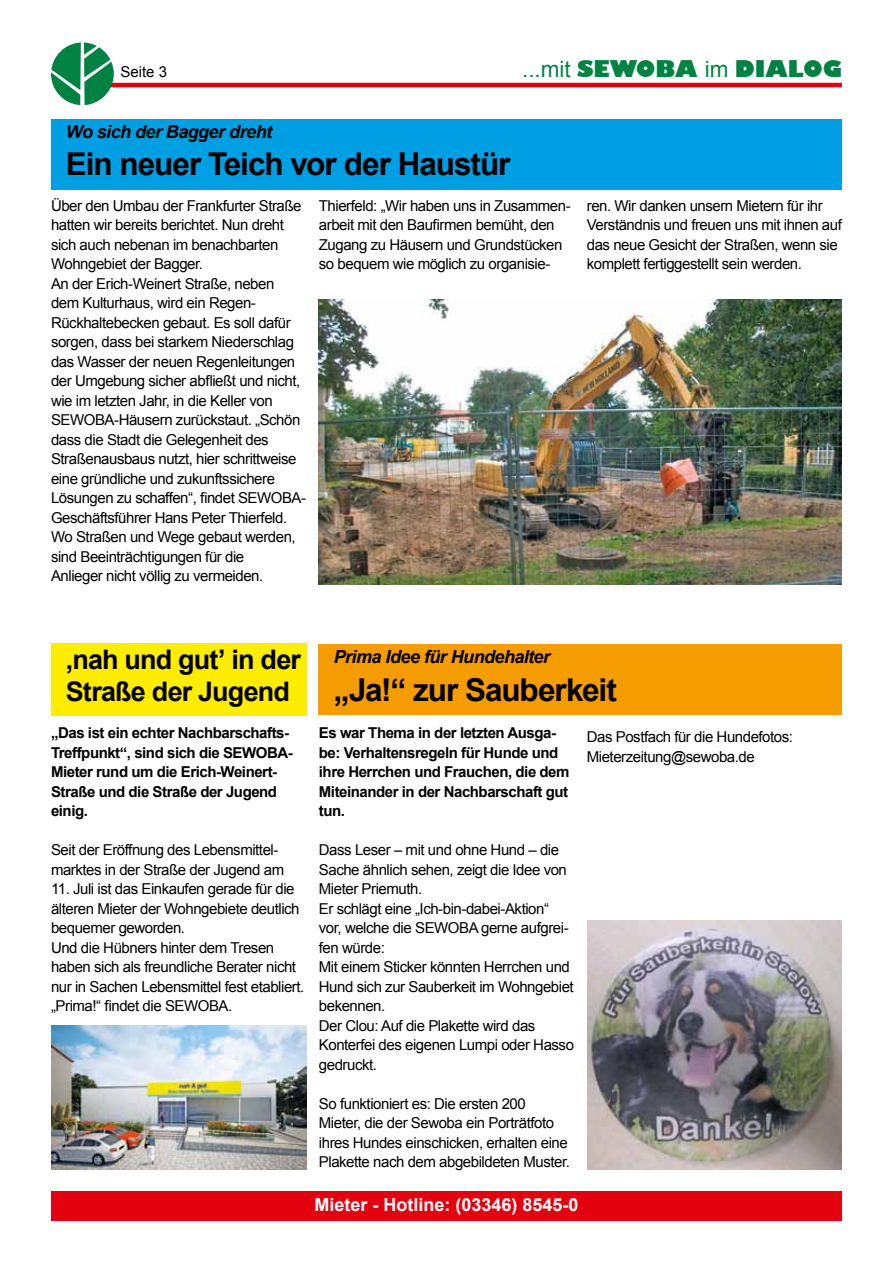
<style>
.page{position:relative;width:893px;height:1263px;background:#fff}
.page>*{position:absolute;margin:0;border:0;box-sizing:border-box;transform-origin:0 0}
.t1{font:700 31.5px "Arial";letter-spacing:-.035em;color:#000}
.t2{font:700 27px/32.4px "Arial";letter-spacing:-.03em;color:#000}
.t3{font:22.5px "Gilbert Ultra Bold Plain";color:#008243}
.t4{font:italic 700 18px "Arial";letter-spacing:-.03em;color:#000}
.t5{font:700 18px "Arial";color:#fff}
.t6{font:15px/19.5px "Arial";letter-spacing:-.03em;color:#000}
.t7{font:700 15px/19.5px "Arial";letter-spacing:-.03em;color:#000}
.s1{font-family:"Arial"}
</style>
<div class="page">
<hr style="left:98px;top:83px;width:744px;height:4px;background:#e3000f">
<svg style="left:51px;top:43px;width:63px;height:62px"></svg>
<div style="left:51px;top:1191px;width:791px;height:29px;background:#e3000f"></div>
<div style="left:51px;top:119px;width:791px;height:70px;background:#009ee3"></div>
<img style="left:319px;top:300px;width:523px;height:285px">
<div style="left:51px;top:644px;width:255px;height:72px;background:#ffed00"></div>
<img style="left:51px;top:1026px;width:255px;height:143px">
<div style="left:319px;top:645px;width:523px;height:70px;background:#f59c00"></div>
<img style="left:588px;top:921px;width:254px;height:248px">
<p class="t6" style="left:120px;top:62px;width:48px">Seite 3</p>
<h3 class="t3" style="left:522px;top:55px;width:321px"><span class="s1">...mit</span> SEWOBA <span class="s1">im</span> DIALOG</h3>
<p class="t4" style="left:66px;top:120px;width:208px">Wo sich der Bagger dreht</p>
<h1 class="t1" style="left:66px;top:144px;width:446px">Ein neuer Teich vor der Haustür</h1>
<p class="t6" style="left:51px;top:196px;width:257px">Über den Umbau der Frankfurter Straße hatten wir bereits berichtet. Nun dreht sich auch nebenan im benachbarten Wohngebiet der Bagger.<br>An der Erich-Weinert Straße, neben dem Kulturhaus, wird ein Regen-Rückhaltebecken gebaut. Es soll dafür sorgen, dass bei starkem Niederschlag das Wasser der neuen Regenleitungen der Umgebung sicher abfließt und nicht, wie im letzten Jahr, in die Keller von SEWOBA-Häusern zurückstaut. „Schön dass die Stadt die Gelegenheit des Straßenausbaus nutzt, hier schrittweise eine gründliche und zukunftssichere Lösungen zu schaffen“, findet SEWOBA-Geschäftsführer Hans Peter Thierfeld.<br>Wo Straßen und Wege gebaut werden, sind Beeinträchtigungen für die<br>Anlieger nicht völlig zu vermeiden.</p>
<p class="t6" style="left:319px;top:196px;width:253px">Thierfeld: „Wir haben uns in Zusammen&shy;arbeit mit den Baufirmen bemüht, den Zugang zu Häusern und Grundstücken so bequem wie möglich zu organisie-</p>
<p class="t6" style="left:587px;top:196px;width:257px">ren. Wir danken unsern Mietern für ihr Verständnis und freuen uns mit ihnen auf das neue Gesicht der Straßen, wenn sie komplett fertiggestellt sein werden.</p>
<h2 class="t2" style="left:66px;top:644px;width:237px">‚nah und gut’ in der<br>Straße der Jugend</h2>
<p class="t7" style="left:51px;top:724px;width:243px">„Das ist ein echter Nachbarschafts-<br>Treffpunkt“, sind sich die SEWOBA-<br>Mieter rund um die Erich-Weinert-<br>Straße und die Straße der Jugend einig.</p>
<p class="t6" style="left:51px;top:840px;width:235px">Seit der Eröffnung des Lebensmittel&shy;marktes in der Straße der Jugend am</p>
<p class="t6" style="left:51px;top:879px;width:255px">11. Juli ist das Einkaufen gerade für die älteren Mieter der Wohngebiete deutlich bequemer geworden.<br>Und die Hübners hinter dem Tresen haben sich als freundliche Berater nicht nur in Sachen Lebensmittel fest etabliert. „Prima!“ findet die SEWOBA.</p>
<p class="t4" style="left:334px;top:645px;width:218px">Prima Idee für Hundehalter</p>
<h1 class="t1" style="left:334px;top:669px;width:285px">„Ja!“ zur Sauberkeit</h1>
<p class="t7" style="left:319px;top:724px;width:252px">Es war Thema in der letzten Ausga&shy;be: Verhaltensregeln für Hunde und ihre Herrchen und Frauchen, die dem<br>Miteinander in der Nachbarschaft gut tun.</p>
<p class="t6" style="left:319px;top:840px;width:257px">Dass Leser – mit und ohne Hund – die<br>Sache ähnlich sehen, zeigt die Idee von<br>Mieter Priemuth.<br>Er schlägt eine „Ich-bin-dabei-Aktion“ vor, welche die SEWOBA gerne aufgrei&shy;fen würde:<br>Mit einem Sticker könnten Herrchen und<br>Hund sich zur Sauberkeit im Wohngebiet bekennen.<br>Der Clou: Auf die Plakette wird das<br>Konterfei des eigenen Lumpi oder Hasso gedruckt.</p>
<p class="t6" style="left:319px;top:1094px;width:252px">So funktioniert es: Die ersten 200<br>Mieter, die der Sewoba ein Porträtfoto ihres Hundes einschicken, erhalten eine Plakette nach dem abgebildeten Muster.</p>
<p class="t6" style="left:587px;top:727px;width:208px">Das Postfach für die Hundefotos:<br>Mieterzeitung@sewoba.de</p>
<p class="t5" style="left:314px;top:1193px;width:266px">Mieter - Hotline: (03346) 8545-0</p>
</div>
